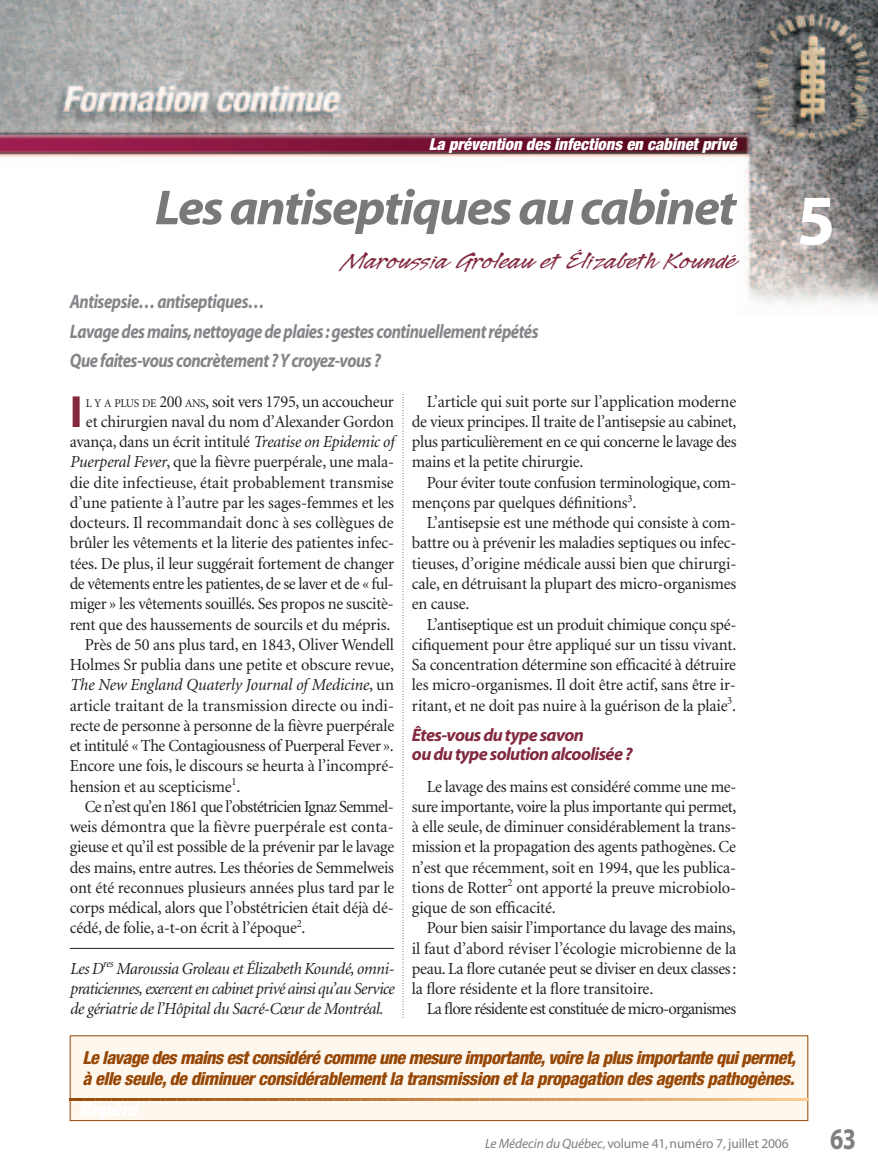
<style>
.page{position:relative;width:878px;height:1175px;background:#fff}
.page>*{position:absolute;margin:0;border:0;box-sizing:border-box;transform-origin:0 0}
.t1{font:700 72px "Myriad";color:#fff}
.t2{font:italic 700 49.5px "Myriad";letter-spacing:-.035em;color:#77797b;scale:1.05 1}
.t3{font:700 45.3px "Myriad";color:#82293f}
.t4{font:700 30px "Myriad";color:#7d7f81;scale:.8 1}
.t5{font:27px "Legault Std";color:#82293f;scale:1.2 1}
.t6{font:italic 700 19.5px/29.2px "Myriad";letter-spacing:-.03em;color:#838588;scale:.85 1}
.t7{font:italic 800 condensed 18px/21.8px "Helvetica Neue";letter-spacing:-.035em;color:#974705}
.t8{font:italic 700 18px/19.5px "Myriad";letter-spacing:-.035em;color:#82293f}
.t9{font:16.8px/20.2px "Minion";letter-spacing:-.015em;color:#231f20;text-align:justify}
.t10{font:italic 16.8px/20.2px "Minion";letter-spacing:-.025em;color:#231f20;text-align:justify}
.t11{font:16.8px "Minion";letter-spacing:.005em;color:#231f20}
.t12{font:16.8px "Minion";letter-spacing:-.045em;color:#231f20}
.t13{font:italic 16.8px "Minion";letter-spacing:-.005em;color:#231f20}
.t14{font:italic 900 condensed 16.5px "Helvetica Neue";color:#fff}
.t15{font:13.5px "Myriad";letter-spacing:-.01em;color:#7d7f81}
.s1{font-size:11.85px}
.s2{font-style:italic}
.s3{font-style:normal}
</style>
<div class="page">
<img style="left:0;top:0;width:878px;height:304px">
<svg style="left:402px;top:394px;width:1px;height:624px"></svg>
<hr style="left:70px;top:948px;width:324px;height:1px;background:#231f20">
<div style="left:70px;top:1035px;width:737px;height:85px;background:#fef7ed"></div>
<svg style="left:70px;top:1098px;width:23px;height:22px"></svg>
<hr style="left:97px;top:1098px;width:2px;height:22px;background:#9b4b0a">
<svg style="left:103px;top:1098px;width:109px;height:3px"></svg>
<hr style="left:216px;top:1098px;width:2px;height:22px;background:#a95d1e">
<svg style="left:222px;top:1098px;width:109px;height:3px"></svg>
<hr style="left:335px;top:1098px;width:2px;height:22px;background:#ba7133">
<svg style="left:341px;top:1098px;width:255px;height:3px"></svg>
<hr style="left:600px;top:1098px;width:2px;height:22px;background:#dea065">
<svg style="left:606px;top:1098px;width:109px;height:3px"></svg>
<hr style="left:719px;top:1098px;width:2px;height:22px;background:#efba7d">
<svg style="left:725px;top:1098px;width:82px;height:3px"></svg>
<p class="t14" style="left:429px;top:138px;width:309px">La prévention des infections en cabinet privé</p>
<h2 class="t2" style="left:155px;top:189px;width:555px">Les antiseptiques au cabinet</h2>
<h3 class="t5" style="left:345px;top:243px;width:327px">Maroussia Groleau et Élizabeth Koundé</h3>
<p class="t6" style="left:70px;top:289px;width:553px">Antisepsie… antiseptiques…<br>Lavage des mains,nettoyage de plaies : gestes continuellement répétés<br>Que faites-vous concrètement ? Y croyez-vous ?</p>
<h3 class="t3" style="left:70px;top:395px;width:14px">I</h3>
<p class="t9" style="left:86px;top:392px;width:309px"><span class="s1">L Y A PLUS DE</span> 200 <span class="s1">ANS</span>, soit vers 1795, un accoucheur</p>
<p class="t9" style="left:86px;top:413px;width:309px">et chirurgien naval du nom d’Alexander Gordon</p>
<p class="t9" style="left:70px;top:433px;width:326px">avança, dans un écrit intitulé <span class="s2">Treatise on Epidemic of</span></p>
<p class="t9" style="left:70px;top:453px;width:326px"><span class="s2">Puerperal Fever</span>, que la fièvre puerpérale, une mala-</p>
<p class="t11" style="left:70px;top:476px;width:325px">die dite infectieuse, était probablement transmise</p>
<p class="t9" style="left:70px;top:494px;width:326px">d’une patiente à l’autre par les sages-femmes et les</p>
<p class="t9" style="left:70px;top:514px;width:325px">docteurs. Il recommandait donc à ses collègues de</p>
<p class="t9" style="left:70px;top:534px;width:326px">brûler les vêtements et la literie des patientes infec-</p>
<p class="t9" style="left:70px;top:554px;width:326px">tées. De plus, il leur suggérait fortement de changer</p>
<p class="t9" style="left:70px;top:575px;width:325px">de vêtements entre les patientes, de se laver et de « ful-</p>
<p class="t9" style="left:70px;top:595px;width:325px">miger » les vêtements souillés. Ses propos ne suscitè-</p>
<p class="t9" style="left:70px;top:615px;width:322px">rent que des haussements de sourcils et du mépris.</p>
<p class="t9" style="left:85px;top:635px;width:311px">Près de 50 ans plus tard, en 1843, Oliver Wendell</p>
<p class="t9" style="left:70px;top:656px;width:326px">Holmes Sr publia dans une petite et obscure revue,</p>
<p class="t13" style="left:70px;top:678px;width:325px">The New England Quaterly Journal of Medicine<span class="s3">, un</span></p>
<p class="t11" style="left:70px;top:698px;width:326px">article traitant de la transmission directe ou indi-</p>
<p class="t9" style="left:70px;top:716px;width:326px">recte de personne à personne de la fièvre puerpérale</p>
<p class="t9" style="left:70px;top:737px;width:325px">et intitulé « The Contagiousness of Puerperal Fever ».</p>
<p class="t9" style="left:70px;top:757px;width:326px">Encore une fois, le discours se heurta à l’incompré-</p>
<p class="t9" style="left:70px;top:777px;width:172px">hension et au scepticisme<sup>1</sup>.</p>
<p class="t12" style="left:85px;top:800px;width:310px">Ce n’est qu’en 1861 que l’obstétricien Ignaz Semmel-</p>
<p class="t11" style="left:70px;top:820px;width:325px">weis démontra que la fièvre puerpérale est conta-</p>
<p class="t9" style="left:70px;top:838px;width:326px">gieuse et qu’il est possible de la prévenir par le lavage</p>
<p class="t9" style="left:70px;top:858px;width:326px">des mains, entre autres. Les théories de Semmelweis</p>
<p class="t9" style="left:70px;top:878px;width:326px">ont été reconnues plusieurs années plus tard par le</p>
<p class="t9" style="left:70px;top:899px;width:325px">corps médical, alors que l’obstétricien était déjà dé-</p>
<p class="t9" style="left:70px;top:919px;width:237px">cédé, de folie, a-t-on écrit à l’époque<sup>2</sup>.</p>
<p class="t10" style="left:70px;top:959px;width:326px">Les D<sup>res</sup> Maroussia Groleau et Élizabeth Koundé, omni&shy;praticiennes, exercent en cabinet privé ainsi qu’au Service de gériatrie de l’Hôpital du Sacré-Cœur de Montréal.</p>
<p class="t9" style="left:412px;top:392px;width:326px;text-indent:15px">L’article qui suit porte sur l’application moderne de vieux principes. Il traite de l’antisepsie au cabinet, plus particulièrement en ce qui concerne le lavage des mains et la petite chirurgie.</p>
<p class="t9" style="left:412px;top:473px;width:326px;text-indent:15px">Pour éviter toute confusion terminologique, com&shy;mençons par quelques définitions<sup>3</sup>.</p>
<p class="t9" style="left:412px;top:514px;width:326px;text-indent:15px">L’antisepsie est une méthode qui consiste à com&shy;battre ou à prévenir les maladies septiques ou infec&shy;tieuses, d’origine médicale aussi bien que chirurgi&shy;cale, en détruisant la plupart des micro-organismes en cause.</p>
<p class="t9" style="left:412px;top:615px;width:326px;text-indent:15px">L’antiseptique est un produit chimique conçu spé&shy;cifiquement pour être appliqué sur un tissu vivant.<br>Sa concentration détermine son efficacité à détruire les micro-organismes. Il doit être actif, sans être ir&shy;ritant, et ne doit pas nuire à la guérison de la plaie<sup>3</sup>.</p>
<p class="t8" style="left:412px;top:726px;width:222px">Êtes-vous du type savon<br>ou du typesolution alcoolisée ?</p>
<p class="t9" style="left:412px;top:777px;width:326px;text-indent:15px">Le lavage des mains est considéré comme une me&shy;sure importante, voire la plus importante qui permet, à elle seule, de diminuer considérablement la trans&shy;mission et la propagation des agents pathogènes. Ce n’est que récemment, soit en 1994, que les publica&shy;tions de Rotter<sup>2</sup> ont apporté la preuve microbiolo&shy;gique de son efficacité.</p>
<p class="t9" style="left:412px;top:919px;width:326px;text-indent:15px">Pour bien saisir l’importance du lavage des mains, il faut d’abord réviser l’écologie microbienne de la peau. La flore cutanée peut se diviser en deux classes : la flore résidente et la flore transitoire.</p>
<p class="t12" style="left:427px;top:1002px;width:311px">La flore résidente est constituée de micro-organismes</p>
<h1 class="t1" style="left:796px;top:193px;width:40px">5</h1>
<p class="t7" style="left:82px;top:1047px;width:714px">Le lavage des mains est considéré comme une mesure importante, voire la plus importante qui permet, à elle seule, de diminuer considérablement la transmission et la propagation des agents pathogènes.</p>
<p class="t15" style="left:485px;top:1138px;width:305px"><span class="s2">Le Médecin du Québec,</span>volume 41,numéro 7, juillet 2006</p>
<h3 class="t4" style="left:830px;top:1127px;width:34px">63</h3>
</div>
